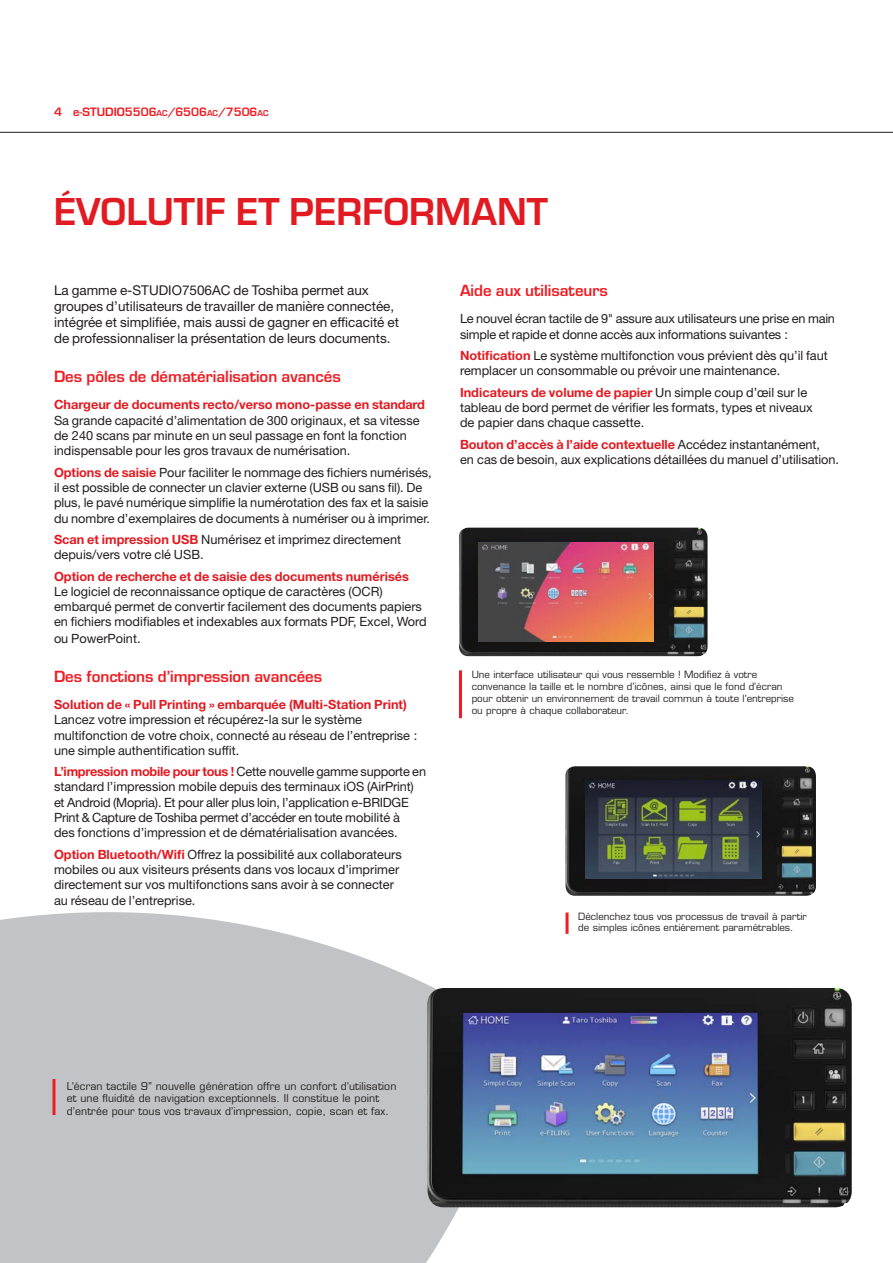
<style>
.page{position:relative;width:893px;height:1263px;background:#fff}
.page>*{position:absolute;margin:0;border:0;box-sizing:border-box;transform-origin:0 0}
.t1{font:600 36px "Eurostile LT Std";color:#e21a21}
.t2{font:600 15px "Eurostile LT Std";color:#ee1d23}
.t3{font:13.5px/16.2px "Helvetica Neue LT Std";color:#231f20}
.t4{font:12.75px/15.3px "Helvetica Neue LT Std";color:#231f20}
.t5{font:700 12.75px "Helvetica Neue LT Std";color:#e21a21}
.t6{font:600 11.25px "Eurostile LT Std";color:#ee1d23}
.t7{font:10.5px/12.6px "Eurostile LT Std";letter-spacing:.01em;color:#231f20}
.t8{font:9.75px/12px "Eurostile LT Std";color:#231f20}
.s1{font-size:7.8px}
.s2{font-weight:700;color:#e21a21}
</style>
<div class="page">
<svg style="left:0;top:912px;width:524px;height:351px;background:#c9cacc"></svg>
<hr style="left:0;top:132px;width:893px;height:1px;background:#231f20">
<img style="left:428px;top:988px;width:424px;height:219px">
<hr style="left:566px;top:912px;width:3px;height:22px;background:#ee1d23">
<hr style="left:459px;top:670px;width:3px;height:48px;background:#ee1d23">
<img style="left:459px;top:528px;width:248px;height:128px">
<img style="left:479px;top:542px;width:175px;height:99px">
<img style="left:566px;top:766px;width:250px;height:130px">
<img style="left:586px;top:780px;width:176px;height:98px">
<svg style="left:52px;top:1079px;width:4px;height:36px"></svg>
<p class="t6" style="left:54px;top:104px;width:216px">4 e-STUDIO5506<span class="s1">AC</span>/6506<span class="s1">AC</span>/7506<span class="s1">AC</span></p>
<h1 class="t1" style="left:54px;top:189px;width:495px">ÉVOLUTIF ET PERFORMANT</h1>
<p class="t3" style="left:54px;top:281px;width:347px">La gamme e-STUDIO7506AC de Toshiba permet aux groupes d’utilisateurs de travailler de manière connectée, intégrée et simplifiée, mais aussi de gagner en efficacité et de professionnaliser la présentation de leurs documents.</p>
<p class="t2" style="left:54px;top:367px;width:288px">Des pôles de dématérialisation avancés</p>
<p class="t5" style="left:54px;top:397px;width:372px">Chargeur de documents recto/verso mono-passe en standard</p>
<p class="t4" style="left:54px;top:412px;width:367px">Sa grande capacité d’alimentation de 300 originaux, et sa vitesse de 240 scans par minute en un seul passage en font la fonction indispensable pour les gros travaux de numérisation.</p>
<p class="t4" style="left:54px;top:464px;width:379px"><span class="s2">Options de saisie</span> Pour faciliter le nommage des fichiers numérisés, il est possible de connecter un clavier externe (USB ou sans fil). De plus, le pavé numérique simplifie la numérotation des fax et la saisie du nombre d’exemplaires de documents à numériser ou à imprimer.</p>
<p class="t4" style="left:54px;top:531px;width:349px"><span class="s2">Scan et impression USB</span> Numérisez et imprimez directement depuis/vers votre clé USB.</p>
<p class="t5" style="left:54px;top:568px;width:357px">Option de recherche et de saisie des documents numérisés</p>
<p class="t4" style="left:54px;top:583px;width:374px">Le logiciel de reconnaissance optique de caractères (OCR) embarqué permet de convertir facilement des documents papiers en fichiers modifiables et indexables aux formats PDF, Excel, Word ou PowerPoint.</p>
<p class="t2" style="left:54px;top:667px;width:270px">Des fonctions d’impression avancées</p>
<p class="t5" style="left:54px;top:696px;width:354px">Solution de « Pull Printing » embarquée (Multi-Station Print)</p>
<p class="t4" style="left:54px;top:712px;width:365px">Lancez votre impression et récupérez-la sur le système multifonction de votre choix, connecté au réseau de l’entreprise : une simple authentification suffit.</p>
<p class="t4" style="left:54px;top:764px;width:374px"><span class="s2">L’impression mobile pour tous !</span> Cette nouvelle gamme supporte en standard l’impression mobile depuis des terminaux iOS (AirPrint) et Android (Mopria). Et pour aller plus loin, l’application e-BRIDGE Print &amp; Capture de Toshiba permet d’accéder en toute mobilité à<br>des fonctions d’impression et de dématérialisation avancées.</p>
<p class="t4" style="left:54px;top:846px;width:349px"><span class="s2">Option Bluetooth/Wifi</span> Offrez la possibilité aux collaborateurs mobiles ou aux visiteurs présents dans vos locaux d’imprimer directement sur vos multifonctions sans avoir à se connecter au réseau de l’entreprise.</p>
<p class="t2" style="left:460px;top:281px;width:149px">Aide aux utilisateurs</p>
<p class="t4" style="left:460px;top:311px;width:377px">Le nouvel écran tactile de 9" assure aux utilisateurs une prise en main simple et rapide et donne accès aux informations suivantes :</p>
<p class="t4" style="left:460px;top:348px;width:369px"><span class="s2">Notification</span> Le système multifonction vous prévient dès qu’il faut remplacer un consommable ou prévoir une maintenance.</p>
<p class="t4" style="left:460px;top:384px;width:354px"><span class="s2">Indicateurs de volume de papier</span> Un simple coup d’œil sur le tableau de bord permet de vérifier les formats, types et niveaux de papier dans chaque cassette.</p>
<p class="t4" style="left:460px;top:436px;width:380px"><span class="s2">Bouton d’accès à l’aide contextuelle</span> Accédez instantanément,<br>en cas de besoin, aux explications détaillées du manuel d’utilisation.</p>
<p class="t8" style="left:472px;top:668px;width:324px">Une interface utilisateur qui vous ressemble ! Modifiez à votre convenance la taille et le nombre d’icônes, ainsi que le fond d’écran pour obtenir un environnement de travail commun à toute l’entreprise ou propre à chaque collaborateur.</p>
<p class="t8" style="left:578px;top:911px;width:230px;line-height:10.5px">Déclenchez tous vos processus de travail à partir de simples icônes entièrement paramétrables.</p>
<p class="t7" style="left:67px;top:1080px;width:331px">L’écran tactile 9’’ nouvelle génération offre un confort d’utilisation et une fluidité de navigation exceptionnels. Il constitue le point d’entrée pour tous vos travaux d’impression, copie, scan et fax.</p>
</div>
